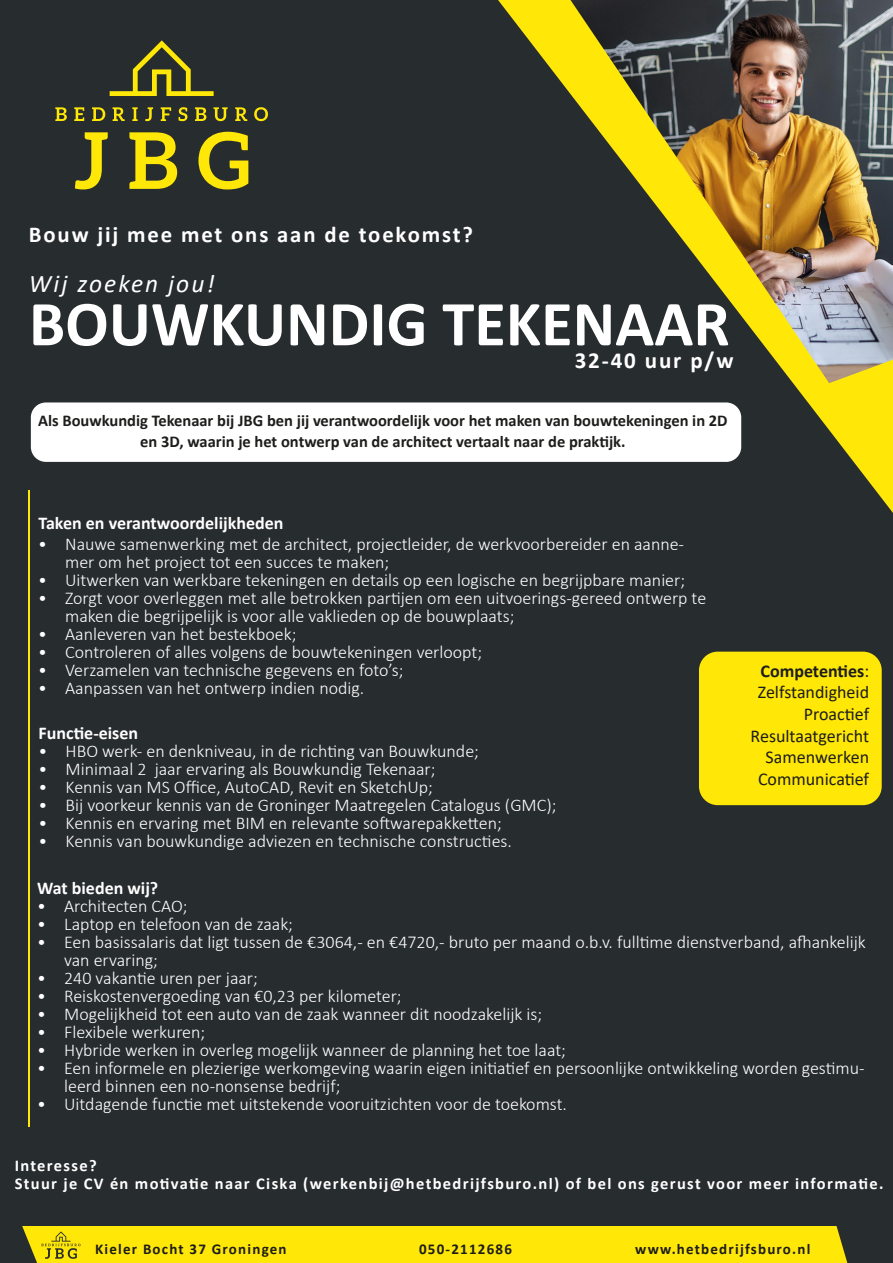
<style>
.page{position:relative;width:893px;height:1263px;background:#fff}
.page>*{position:absolute;margin:0;border:0;box-sizing:border-box;transform-origin:0 0}
.t1{font:700 64.5px "Calibri";color:#fff}
.t2{font:italic 25.35px "Calibri";letter-spacing:.08em;color:#fff}
.t3{font:700 22.95px "Calibri";letter-spacing:.08em;color:#fff}
.t4{font:700 22.8px "Calibri";letter-spacing:.08em;color:#fff}
.t5{font:300 18px/18px "Calibri";color:#fff}
.t6{font:18px/21.6px "Calibri";color:#1d1d1b;text-align:right}
.t7{font:700 18px "Calibri";color:#fff}
.t8{font:700 16.5px/21px "Calibri";color:#1d1d1b;text-align:center}
.t9{font:700 16.5px/18px "Calibri";letter-spacing:.08em;color:#fff}
.t10{font:700 15px "Calibri";letter-spacing:.08em;color:#1d1d1b}
.s1{font-weight:700}
</style>
<div class="page">
<div style="left:0;top:577px;width:893px;height:649px;background:#272c2e"></div>
<div style="left:0;top:0;width:474px;height:577px;background:#272c2e"></div>
<div style="left:0;top:1226px;width:893px;height:37px;background:#ffe708"></div>
<div style="left:31px;top:402px;width:710px;height:60px;background:#fff;border-radius:15px"></div>
<hr style="left:28px;top:490px;width:1px;height:637px;background:#ffe708">
<svg style="left:833px;top:1213px;width:60px;height:50px"></svg>
<div style="left:699px;top:652px;width:183px;height:153px;background:#ffe708;border-radius:19px"></div>
<svg style="left:474px;top:0;width:419px;height:764px;fill:#272c2e"></svg>
<div style="left:28px;top:32px;width:272px;height:166px;background:#272c2e;border-radius:7px"></div>
<svg style="left:55px;top:107px;width:12px;height:14px"></svg>
<svg style="left:74px;top:107px;width:10px;height:14px"></svg>
<svg style="left:92px;top:107px;width:13px;height:14px"></svg>
<svg style="left:113px;top:107px;width:12px;height:14px"></svg>
<svg style="left:132px;top:107px;width:6px;height:14px"></svg>
<svg style="left:145px;top:107px;width:8px;height:14px"></svg>
<svg style="left:161px;top:107px;width:10px;height:14px"></svg>
<svg style="left:179px;top:107px;width:8px;height:14px"></svg>
<svg style="left:195px;top:107px;width:11px;height:14px"></svg>
<svg style="left:213px;top:107px;width:15px;height:14px"></svg>
<svg style="left:235px;top:107px;width:12px;height:14px"></svg>
<svg style="left:254px;top:107px;width:14px;height:14px"></svg>
<svg style="left:75px;top:132px;width:33px;height:57px"></svg>
<svg style="left:129px;top:132px;width:48px;height:57px"></svg>
<svg style="left:198px;top:132px;width:50px;height:57px"></svg>
<svg style="left:110px;top:40px;width:104px;height:56px"></svg>
<svg style="left:0;top:1209px;width:81px;height:54px"></svg>
<p class="t4" style="left:29px;top:219px;width:446px">Bouw jij mee met ons aan de toekomst?</p>
<h2 class="t2" style="left:29px;top:266px;width:187px">Wij zoeken jou!</h2>
<h1 class="t1" style="left:29px;top:278px;width:702px">BOUWKUNDIG TEKENAAR</h1>
<p class="t3" style="left:575px;top:344px;width:160px">32-40 uur p/w</p>
<p class="t8" style="left:38px;top:410px;width:691px">Als Bouwkundig Tekenaar bij JBG ben jij verantwoordelijk voor het maken van bouwtekeningen in 2D en 3D, waarin je het ontwerp van de architect vertaalt naar de praktijk.</p>
<p class="t7" style="left:39px;top:511px;width:246px">Taken en verantwoordelijkheden</p>
<p class="t5" style="left:65px;top:535px;width:620px;text-indent:-27px">• Nauwe samenwerking met de architect, projectleider, de werkvoorbereider en aanne&shy;mer om het project tot een succes te maken;</p>
<p class="t5" style="left:38px;top:571px;width:648px">• Uitwerken van werkbare tekeningen en details op een logische en begrijpbare manier;</p>
<p class="t5" style="left:65px;top:589px;width:643px;text-indent:-27px">• Zorgt voor overleggen met alle betrokken partijen om een uitvoerings-gereed ontwerp te maken die begrijpelijk is voor alle vaklieden op de bouwplaats;</p>
<p class="t5" style="left:38px;top:625px;width:260px">• Aanleveren van het bestekboek;</p>
<p class="t5" style="left:38px;top:643px;width:445px">• Controleren of alles volgens de bouwtekeningen verloopt;</p>
<p class="t5" style="left:38px;top:661px;width:367px">• Verzamelen van technische gegevens en foto’s;</p>
<p class="t5" style="left:38px;top:679px;width:328px">• Aanpassen van het ontwerp indien nodig.</p>
<p class="t7" style="left:39px;top:720px;width:101px">Functie-eisen</p>
<p class="t5" style="left:39px;top:742px;width:442px">• HBO werk- en denkniveau, in de richting van Bouwkunde;</p>
<p class="t5" style="left:39px;top:760px;width:398px">• Minimaal 2 jaar ervaring als Bouwkundig Tekenaar;</p>
<p class="t5" style="left:39px;top:778px;width:396px">• Kennis van MS Office, AutoCAD, Revit en SketchUp;</p>
<p class="t5" style="left:39px;top:796px;width:519px">• Bij voorkeur kennis van de Groninger Maatregelen Catalogus (GMC);</p>
<p class="t5" style="left:39px;top:814px;width:465px">• Kennis en ervaring met BIM en relevante softwarepakketten;</p>
<p class="t5" style="left:39px;top:832px;width:475px">• Kennis van bouwkundige adviezen en technische constructies.</p>
<p class="t6" style="left:751px;top:659px;width:120px"><span class="s1">Competenties</span>:<br>Zelfstandigheid<br>Proactief<br>Resultaatgericht<br>Samenwerken<br>Communicatief</p>
<p class="t7" style="left:37px;top:875px;width:123px">Wat bieden wij?</p>
<p class="t5" style="left:37px;top:897px;width:152px">• Architecten CAO;</p>
<p class="t5" style="left:37px;top:915px;width:257px">• Laptop en telefoon van de zaak;</p>
<p class="t5" style="left:64px;top:933px;width:803px;text-indent:-27px">• Een basissalaris dat ligt tussen de €3064,- en €4720,- bruto per maand o.b.v. fulltime dienstverband, afhankelijk van ervaring;</p>
<p class="t5" style="left:37px;top:969px;width:222px">• 240 vakantie uren per jaar;</p>
<p class="t5" style="left:37px;top:987px;width:366px">• Reiskostenvergoeding van €0,23 per kilometer;</p>
<p class="t5" style="left:37px;top:1005px;width:506px">• Mogelijkheid tot een auto van de zaak wanneer dit noodzakelijk is;</p>
<p class="t5" style="left:37px;top:1023px;width:170px">• Flexibele werkuren;</p>
<p class="t5" style="left:37px;top:1041px;width:530px">• Hybride werken in overleg mogelijk wanneer de planning het toe laat;</p>
<p class="t5" style="left:64px;top:1059px;width:802px;text-indent:-27px">• Een informele en plezierige werkomgeving waarin eigen initiatief en persoonlijke ontwikkeling worden gestimu&shy;leerd binnen een no-nonsense bedrijf;</p>
<p class="t5" style="left:37px;top:1095px;width:531px">• Uitdagende functie met uitstekende vooruitzichten voor de toekomst.</p>
<p class="t9" style="left:15px;top:1156px;width:870px">Interesse?<br>Stuur je CV én motivatie naar Ciska (werkenbij@hetbedrijfsburo.nl) of bel ons gerust voor meer informatie.</p>
<p class="t10" style="left:95px;top:1238px;width:193px">Kieler Bocht 37 Groningen</p>
<p class="t10" style="left:419px;top:1238px;width:94px">050-2112686</p>
<p class="t10" style="left:635px;top:1238px;width:177px">www.hetbedrijfsburo.nl</p>
</div>
